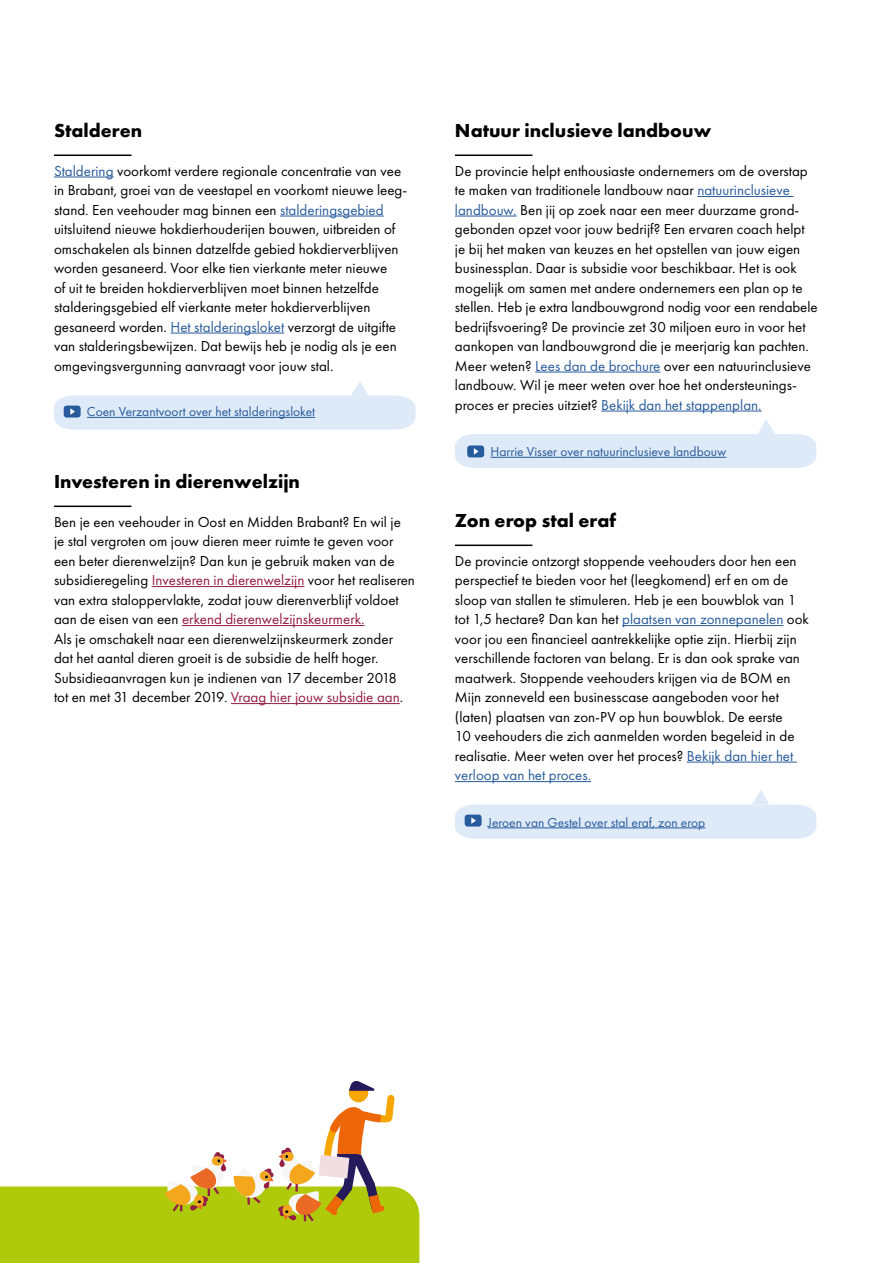
<style>
.page{position:relative;width:893px;height:1263px;background:#fff}
.page>*{position:absolute;margin:0;border:0;box-sizing:border-box;transform-origin:0 0}
.t1{font:700 19.5px "Futura PT";color:#000}
.t2{font:15px/19.5px "Futura PT";color:#000}
.t3{font:13.5px "Futura PT";color:#275b9b}
.s1{color:#275b9b}
.s2{color:#941c42}
</style>
<div class="page">
<svg style="left:0;top:1081px;width:419px;height:182px"></svg>
<hr style="left:697px;top:196px;width:96px;height:1px;background:#275b9b">
<hr style="left:455px;top:216px;width:62px;height:1px;background:#275b9b">
<hr style="left:535px;top:372px;width:125px;height:1px;background:#275b9b">
<hr style="left:601px;top:411px;width:161px;height:1px;background:#275b9b">
<hr style="left:622px;top:625px;width:161px;height:1px;background:#275b9b">
<hr style="left:687px;top:762px;width:110px;height:1px;background:#275b9b">
<hr style="left:455px;top:781px;width:136px;height:1px;background:#275b9b">
<hr style="left:455px;top:155px;width:77px;height:1px;background:#000">
<hr style="left:455px;top:545px;width:77px;height:1px;background:#000">
<hr style="left:54px;top:177px;width:60px;height:1px;background:#275b9b">
<hr style="left:280px;top:216px;width:104px;height:1px;background:#275b9b">
<hr style="left:170px;top:333px;width:114px;height:1px;background:#275b9b">
<hr style="left:152px;top:586px;width:152px;height:1px;background:#941c42">
<hr style="left:182px;top:625px;width:183px;height:1px;background:#941c42">
<hr style="left:231px;top:703px;width:169px;height:1px;background:#941c42">
<hr style="left:54px;top:155px;width:77px;height:1px;background:#000">
<hr style="left:54px;top:506px;width:77px;height:1px;background:#000">
<svg style="left:54px;top:381px;width:361px;height:49px"></svg>
<svg style="left:455px;top:790px;width:361px;height:49px"></svg>
<svg style="left:455px;top:420px;width:361px;height:48px"></svg>
<h1 class="t1" style="left:54px;top:117px;width:90px">Stalderen</h1>
<p class="t2" style="left:54px;top:161px;width:355px"><span class="s1">Staldering</span> voorkomt verdere regionale concentratie van vee in Brabant, groei van de veestapel en voorkomt nieuwe leeg&shy;stand. Een veehouder mag binnen een <span class="s1">stalderingsgebied </span>uitsluitend nieuwe hokdierhouderijen bouwen, uitbreiden of omschakelen als binnen datzelfde gebied hokdierverblijven worden gesaneerd. Voor elke tien vierkante meter nieuwe<br>of uit te breiden hokdierverblijven moet binnen hetzelfde stalderingsgebied elf vierkante meter hokdierverblijven gesaneerd worden. <span class="s1">Het stalderingsloket</span> verzorgt de uitgifte van stalderingsbewijzen. Dat bewijs heb je nodig als je een omgevingsvergunning aanvraagt voor jouw stal.</p>
<p class="t3" style="left:87px;top:403px;width:230px">Coen Verzantvoort over het stalderingsloket</p>
<h1 class="t1" style="left:54px;top:468px;width:247px">Investeren in dierenwelzijn</h1>
<p class="t2" style="left:54px;top:512px;width:362px">Ben je een veehouder in Oost en Midden Brabant? En wil je<br>je stal vergroten om jouw dieren meer ruimte te geven voor een beter dierenwelzijn? Dan kun je gebruik maken van de subsidieregeling <span class="s2">Investeren in dierenwelzijn</span> voor het realiseren van extra staloppervlakte, zodat jouw dierenverblijf voldoet aan de eisen van een <span class="s2">erkend dierenwelzijnskeurmerk.<br></span>Als je omschakelt naar een dierenwelzijnskeurmerk zonder dat het aantal dieren groeit is de subsidie de helft hoger.<br>Subsidieaanvragen kun je indienen van 17 december 2018<br>tot en met 31 december 2019. <span class="s2">Vraag hier jouw subsidie aan</span>.</p>
<h1 class="t1" style="left:455px;top:117px;width:258px">Natuur inclusieve landbouw</h1>
<p class="t2" style="left:455px;top:161px;width:364px">De provincie helpt enthousiaste ondernemers om de overstap te maken van traditionele landbouw naar <span class="s1">natuurinclusieve landbouw.</span> Ben jij op zoek naar een meer duurzame grond&shy;gebonden opzet voor jouw bedrijf? Een ervaren coach helpt je bij het maken van keuzes en het opstellen van jouw eigen businessplan. Daar is subsidie voor beschikbaar. Het is ook mogelijk om samen met andere ondernemers een plan op te stellen. Heb je extra landbouwgrond nodig voor een rendabele bedrijfsvoering? De provincie zet 30 miljoen euro in voor het aankopen van landbouwgrond die je meerjarig kan pachten.<br>Meer weten? <span class="s1">Lees dan de brochure</span> over een natuurinclusieve landbouw. Wil je meer weten over hoe het ondersteunings&shy;proces er precies uitziet? <span class="s1">Bekijk dan het stappenplan.</span></p>
<p class="t3" style="left:490px;top:443px;width:237px">Harrie Visser over natuurinclusieve landbouw</p>
<h1 class="t1" style="left:455px;top:507px;width:163px">Zon erop stal eraf</h1>
<p class="t2" style="left:455px;top:551px;width:355px">De provincie ontzorgt stoppende veehouders door hen een perspectief te bieden voor het (leegkomend) erf en om de sloop van stallen te stimuleren. Heb je een bouwblok van 1 tot 1,5 hectare? Dan kan het <span class="s1">plaatsen van zonnepanelen</span> ook voor jou een financieel aantrekkelijke optie zijn. Hierbij zijn verschillende factoren van belang. Er is dan ook sprake van maatwerk. Stoppende veehouders krijgen via de BOM en Mijn zonneveld een businesscase aangeboden voor het (laten) plaatsen van zon-PV op hun bouwblok. De eerste<br>10 veehouders die zich aanmelden worden begeleid in de realisatie. Meer weten over het proces? <span class="s1">Bekijk dan hier het verloop van het proces.</span></p>
<p class="t3" style="left:488px;top:814px;width:219px">Jeroen van Gestel over stal eraf, zon erop</p>
</div>
